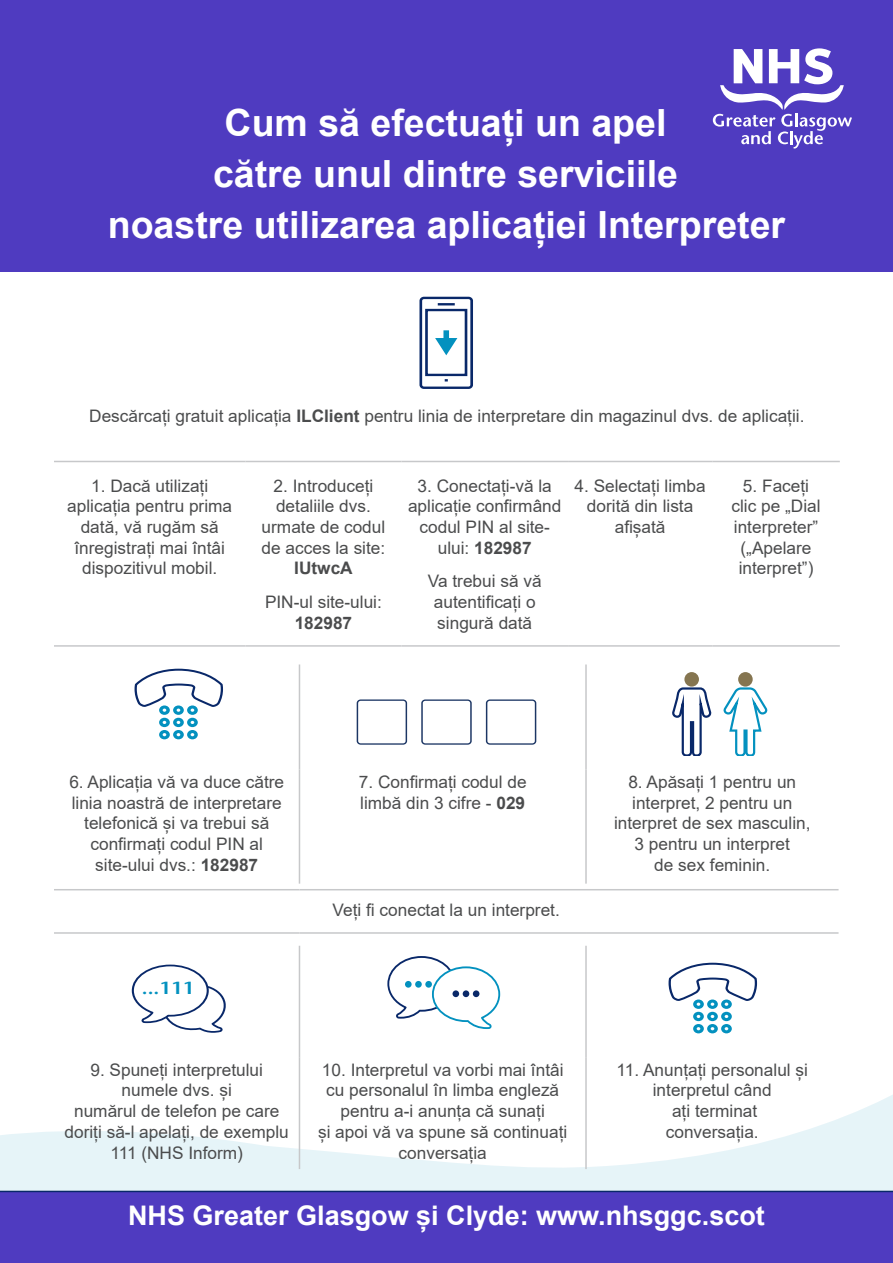
<style>
.page{position:relative;width:893px;height:1263px;background:#fff}
.page>*{position:absolute;margin:0;border:0;box-sizing:border-box;transform-origin:0 0}
.t1{font:700 37.5px/51px "Arial";color:#fff;text-align:center}
.t2{font:700 27px "Arial";color:#fff}
.t3{font:17.25px/20.7px "Arial";color:#4b4c4d;text-align:center}
.t4{font:600 17.1px "Stone Sans";color:#0391bf;scale:1.19 1}
.s1{font-weight:700}
</style>
<div class="page">
<svg style="left:0;top:932px;width:893px;height:259px"></svg>
<div style="left:0;top:0;width:893px;height:272px;background:#4f3bc0"></div>
<hr style="left:54px;top:645px;width:191px;height:2px;background:#c7c8ca">
<hr style="left:245px;top:645px;width:156px;height:2px;background:#c7c8ca">
<hr style="left:401px;top:645px;width:167px;height:2px;background:#c7c8ca">
<hr style="left:568px;top:645px;width:144px;height:2px;background:#c7c8ca">
<hr style="left:712px;top:645px;width:128px;height:2px;background:#c7c8ca">
<hr style="left:54px;top:461px;width:191px;height:1px;background:#c7c8ca">
<hr style="left:245px;top:461px;width:156px;height:1px;background:#c7c8ca">
<hr style="left:401px;top:461px;width:167px;height:1px;background:#c7c8ca">
<hr style="left:568px;top:461px;width:144px;height:1px;background:#c7c8ca">
<hr style="left:712px;top:461px;width:128px;height:1px;background:#c7c8ca">
<div style="left:420px;top:297px;width:53px;height:92px;border:3px solid #092869;border-radius:3px"></div>
<div style="left:425px;top:309px;width:42px;height:67px;border:3px solid #092869"></div>
<hr style="left:438px;top:303px;width:17px;height:3px;background:#092869">
<svg style="left:435px;top:330px;width:22px;height:25px"></svg>
<hr style="left:299px;top:946px;width:1px;height:111px;background:#c7c8ca">
<hr style="left:585px;top:946px;width:2px;height:111px;background:#c7c8ca">
<hr style="left:299px;top:1057px;width:1px;height:112px;background:#c7c8ca">
<hr style="left:585px;top:1057px;width:2px;height:112px;background:#c7c8ca">
<hr style="left:299px;top:664px;width:1px;height:105px;background:#c7c8ca">
<hr style="left:585px;top:664px;width:2px;height:105px;background:#c7c8ca">
<hr style="left:54px;top:889px;width:245px;height:1px;background:#c7c8ca">
<hr style="left:299px;top:889px;width:287px;height:1px;background:#c7c8ca">
<hr style="left:586px;top:889px;width:252px;height:1px;background:#c7c8ca">
<hr style="left:54px;top:932px;width:245px;height:2px;background:#c7c8ca">
<hr style="left:299px;top:932px;width:287px;height:2px;background:#c7c8ca">
<hr style="left:586px;top:932px;width:252px;height:2px;background:#c7c8ca">
<hr style="left:299px;top:769px;width:1px;height:115px;background:#c7c8ca">
<hr style="left:585px;top:769px;width:2px;height:115px;background:#c7c8ca">
<svg style="left:723px;top:687px;width:45px;height:68px"></svg>
<div style="left:738px;top:672px;width:15px;height:15px;background:#857550;border-radius:50%"></div>
<svg style="left:672px;top:687px;width:38px;height:68px"></svg>
<div style="left:684px;top:672px;width:15px;height:15px;background:#857550;border-radius:50%"></div>
<svg style="left:131px;top:964px;width:96px;height:70px"></svg>
<svg style="left:386px;top:955px;width:115px;height:75px"></svg>
<div style="left:473px;top:990px;width:6px;height:7px;background:#092869;border-radius:50%"></div>
<div style="left:463px;top:990px;width:6px;height:7px;background:#092869;border-radius:50%"></div>
<div style="left:452px;top:990px;width:7px;height:7px;background:#092869;border-radius:50%"></div>
<div style="left:0;top:1191px;width:893px;height:72px;background:#4f3bc0"></div>
<svg style="left:713px;top:48px;width:139px;height:101px"></svg>
<svg style="left:134px;top:668px;width:89px;height:71px"></svg>
<div style="left:357px;top:699px;width:50px;height:46px;border:1px solid #1c3664;border-radius:3px"></div>
<div style="left:421px;top:699px;width:51px;height:46px;border:1px solid #1c3664;border-radius:3px"></div>
<div style="left:486px;top:699px;width:50px;height:46px;border:1px solid #1c3664;border-radius:3px"></div>
<svg style="left:667px;top:962px;width:92px;height:71px"></svg>
<p class="t1" style="left:108px;top:98px;width:679px">Cum să efectuați un apel<br>către unul dintre serviciile<br>noastre utilizarea aplicației Interpreter</p>
<p class="t3" style="left:89px;top:406px;width:717px">Descărcați gratuit aplicația <span class="s1">ILClient</span> pentru linia de interpretare din magazinul dvs. de aplicații.</p>
<p class="t3" style="left:67px;top:475px;width:166px">1. Dacă utilizați aplicația pentru prima dată, vă rugăm să înregistrați mai întâi dispozitivul mobil.</p>
<p class="t3" style="left:262px;top:475px;width:125px">2. Introduceți detaliile dvs. urmate de codul de acces la site:<br><span class="s1">IUtwcA</span></p>
<p class="t3" style="left:265px;top:591px;width:118px">PIN-ul site-ului:<br><span class="s1">182987</span></p>
<p class="t3" style="left:408px;top:475px;width:155px">3. Conectați-vă la aplicație confirmând codul PIN al site&shy;ului: <span class="s1">182987</span></p>
<p class="t3" style="left:428px;top:571px;width:115px">Va trebui să vă autentificați o singură dată</p>
<p class="t3" style="left:574px;top:475px;width:133px">4. Selectați limba dorită din lista afișată</p>
<p class="t3" style="left:731px;top:475px;width:91px">5. Faceți clic pe „Dial interpreter” („Apelare interpret”)</p>
<p class="t3" style="left:69px;top:771px;width:216px">6. Aplicația vă va duce către linia noastră de interpretare telefonică și va trebui să confirmați codul PIN al site-ului dvs.: <span class="s1">182987</span></p>
<p class="t3" style="left:359px;top:771px;width:169px;text-align:left">7. Confirmați codul de limbă din 3 cifre - <span class="s1">029</span></p>
<p class="t3" style="left:614px;top:771px;width:198px">8. Apăsați 1 pentru un interpret, 2 pentru un interpret de sex masculin,</p>
<p class="t3" style="left:635px;top:834px;width:157px">3 pentru un interpret de sex feminin.</p>
<p class="t4" style="left:142px;top:977px;width:46px">...111</p>
<p class="t3" style="left:90px;top:1059px;width:174px">9. Spuneți interpretului</p>
<p class="t3" style="left:122px;top:1080px;width:112px">numele dvs. și</p>
<p class="t3" style="left:74px;top:1100px;width:207px">numărul de telefon pe care</p>
<p class="t3" style="left:65px;top:1121px;width:226px">doriți să-l apelați, de exemplu</p>
<p class="t3" style="left:110px;top:1142px;width:134px">111 (NHS Inform)</p>
<p class="t3" style="left:333px;top:899px;width:229px">Veți fi conectat la un interpret.</p>
<p class="t3" style="left:322px;top:1059px;width:243px">10. Interpretul va vorbi mai întâi</p>
<p class="t3" style="left:326px;top:1080px;width:234px">cu personalul în limba engleză</p>
<p class="t3" style="left:341px;top:1100px;width:206px">pentru a-i anunța că sunați</p>
<p class="t3" style="left:318px;top:1121px;width:251px">și apoi vă va spune să continuați</p>
<p class="t3" style="left:399px;top:1142px;width:90px">conversația</p>
<p class="t3" style="left:616px;top:1059px;width:193px">11. Anunțați personalul și</p>
<p class="t3" style="left:653px;top:1080px;width:120px">interpretul când</p>
<p class="t3" style="left:672px;top:1100px;width:87px">ați terminat</p>
<p class="t3" style="left:666px;top:1121px;width:94px">conversația.</p>
<p class="t2" style="left:128px;top:1196px;width:638px">NHS Greater Glasgow și Clyde: www.nhsggc.scot</p>
</div>
